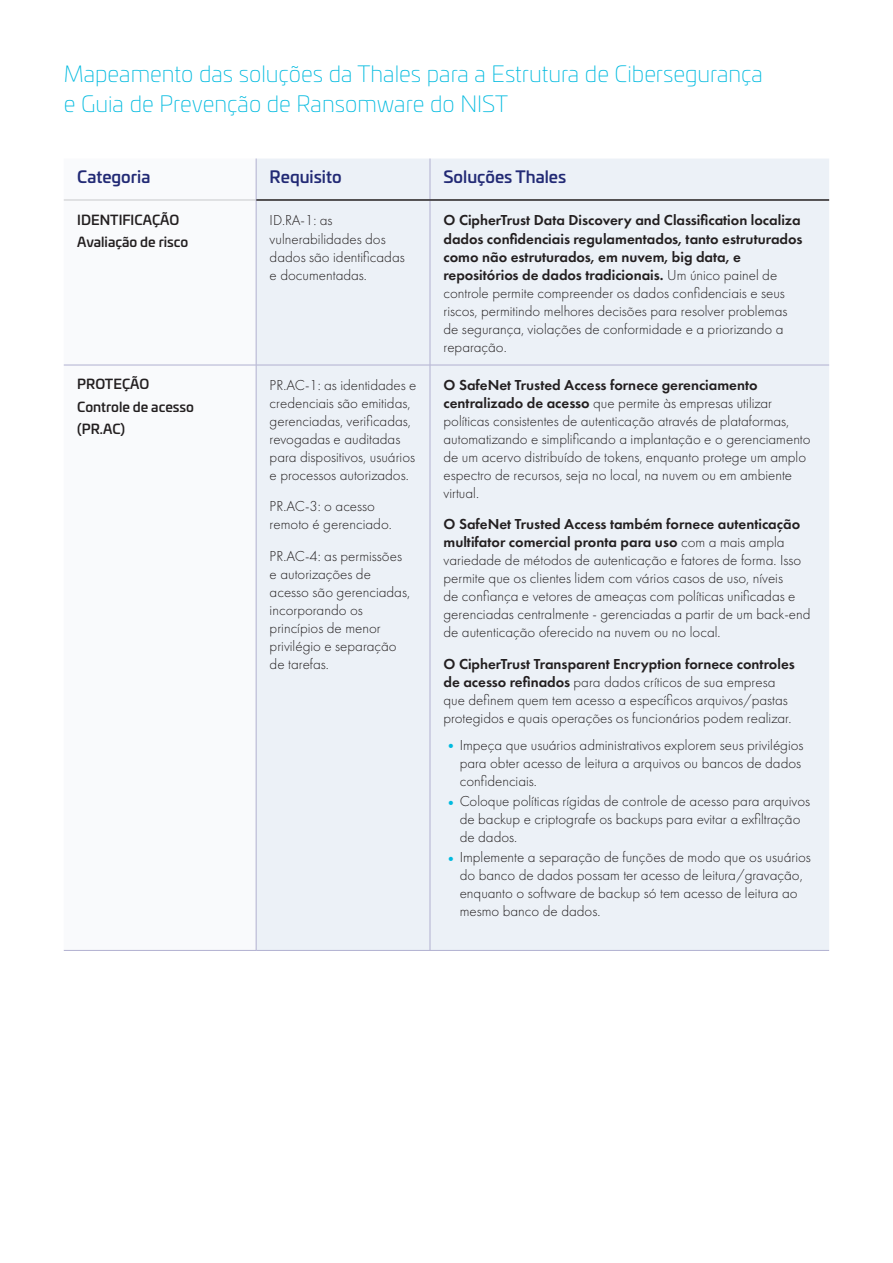
<style>
.page{position:relative;width:893px;height:1263px;background:#fff}
.page>*{position:absolute;margin:0;border:0;box-sizing:border-box;transform-origin:0 0}
.t1{font:200 22.5px/30px "Univia Pro";color:#00badf}
.t2{font:500 16.5px "Univia Pro";color:#222a75}
.t3{font:300 15px/18px "Futura PT";color:#231f20}
.t4{font:500 13.5px/22.5px "Univia Pro";color:#231f20}
.s1{font-weight:600}
.s2{color:#00badf}
</style>
<div class="page">
<svg style="left:64px;top:159px;width:192px;height:791px"></svg>
<div style="left:257px;top:159px;width:572px;height:791px;background:#ecf1f7"></div>
<hr style="left:64px;top:200px;width:192px;height:1px;background:#c7c8ca">
<hr style="left:64px;top:950px;width:192px;height:1px;background:#b1b0d0">
<hr style="left:256px;top:159px;width:1px;height:41px;background:#b1b0d0">
<hr style="left:430px;top:159px;width:1px;height:40px;background:#b1b0d0">
<hr style="left:256px;top:200px;width:1px;height:165px;background:#b1b0d0">
<hr style="left:430px;top:201px;width:1px;height:164px;background:#b1b0d0">
<hr style="left:256px;top:365px;width:1px;height:585px;background:#b1b0d0">
<hr style="left:430px;top:365px;width:1px;height:585px;background:#b1b0d0">
<hr style="left:256px;top:950px;width:174px;height:1px;background:#b1b0d0">
<hr style="left:430px;top:950px;width:399px;height:1px;background:#b1b0d0">
<hr style="left:256px;top:199px;width:174px;height:2px;background:#231f20">
<hr style="left:430px;top:199px;width:399px;height:2px;background:#231f20">
<hr style="left:64px;top:365px;width:192px;height:1px;background:#b1b0d0">
<hr style="left:256px;top:365px;width:174px;height:1px;background:#b1b0d0">
<hr style="left:430px;top:365px;width:399px;height:1px;background:#b1b0d0">
<h1 class="t1" style="left:64px;top:58px;width:701px">Mapeamento das soluções da Thales para a Estrutura de Cibersegurança e Guia de Prevenção de Ransomware do NIST</h1>
<p class="t2" style="left:77px;top:164px;width:75px">Categoria</p>
<p class="t2" style="left:270px;top:164px;width:73px">Requisito</p>
<p class="t2" style="left:443px;top:164px;width:124px">Soluções Thales</p>
<p class="t4" style="left:77px;top:208px;width:113px">IDENTIFICAÇÃO<br>Avaliação de risco</p>
<p class="t3" style="left:270px;top:212px;width:137px">ID.RA-1: as vulnerabilidades dos dados são identificadas e documentadas.</p>
<p class="t3" style="left:443px;top:212px;width:360px"><span class="s1">O CipherTrust Data Discovery and Classification localiza dados confidenciais regulamentados, tanto estruturados como não estruturados, em nuvem, big data, e repositórios de dados tradicionais.</span> Um único painel de controle permite compreender os dados confidenciais e seus riscos, permitindo melhores decisões para resolver problemas de segurança, violações de conformidade e a priorizando a reparação.</p>
<p class="t4" style="left:77px;top:372px;width:118px">PROTEÇÃO<br>Controle de acesso (PR.AC)</p>
<p class="t3" style="left:270px;top:376px;width:148px">PR.AC-1: as identidades e credenciais são emitidas, gerenciadas, verificadas, revogadas e auditadas para dispositivos, usuários e processos autorizados.</p>
<p class="t3" style="left:270px;top:498px;width:124px">PR.AC-3: o acesso remoto é gerenciado.</p>
<p class="t3" style="left:270px;top:547px;width:142px">PR.AC-4: as permissões e autorizações de acesso são gerenciadas, incorporando os princípios de menor privilégio e separação de tarefas.</p>
<p class="t3" style="left:443px;top:376px;width:369px"><span class="s1">O SafeNet Trusted Access fornece gerenciamento centralizado de acesso</span> que permite às empresas utilizar políticas consistentes de autenticação através de plataformas, automatizando e simplificando a implantação e o gerenciamento de um acervo distribuído de tokens, enquanto protege um amplo espectro de recursos, seja no local, na nuvem ou em ambiente virtual.</p>
<p class="t3" style="left:443px;top:516px;width:368px"><span class="s1">O SafeNet Trusted Access também fornece autenticação multifator comercial pronta para uso</span> com a mais ampla variedade de métodos de autenticação e fatores de forma. Isso permite que os clientes lidem com vários casos de uso, níveis<br>de confiança e vetores de ameaças com políticas unificadas e gerenciadas centralmente - gerenciadas a partir de um back-end de autenticação oferecido na nuvem ou no local.</p>
<p class="t3" style="left:443px;top:655px;width:353px"><span class="s1">O CipherTrust Transparent Encryption fornece controles de acesso refinados</span> para dados críticos de sua empresa que definem quem tem acesso a específicos arquivos/pastas protegidos e quais operações os funcionários podem realizar.</p>
<p class="t3" style="left:460px;top:736px;width:345px;text-indent:-16px"><span class="s2">•</span>Impeça que usuários administrativos explorem seus privilégios para obter acesso de leitura a arquivos ou bancos de dados confidenciais.</p>
<p class="t3" style="left:460px;top:792px;width:352px;text-indent:-16px"><span class="s2">•</span>Coloque políticas rígidas de controle de acesso para arquivos de backup e criptografe os backups para evitar a exfiltração de dados.</p>
<p class="t3" style="left:460px;top:848px;width:353px;text-indent:-16px"><span class="s2">•</span>Implemente a separação de funções de modo que os usuários do banco de dados possam ter acesso de leitura/gravação, enquanto o software de backup só tem acesso de leitura ao mesmo banco de dados.</p>
</div>
